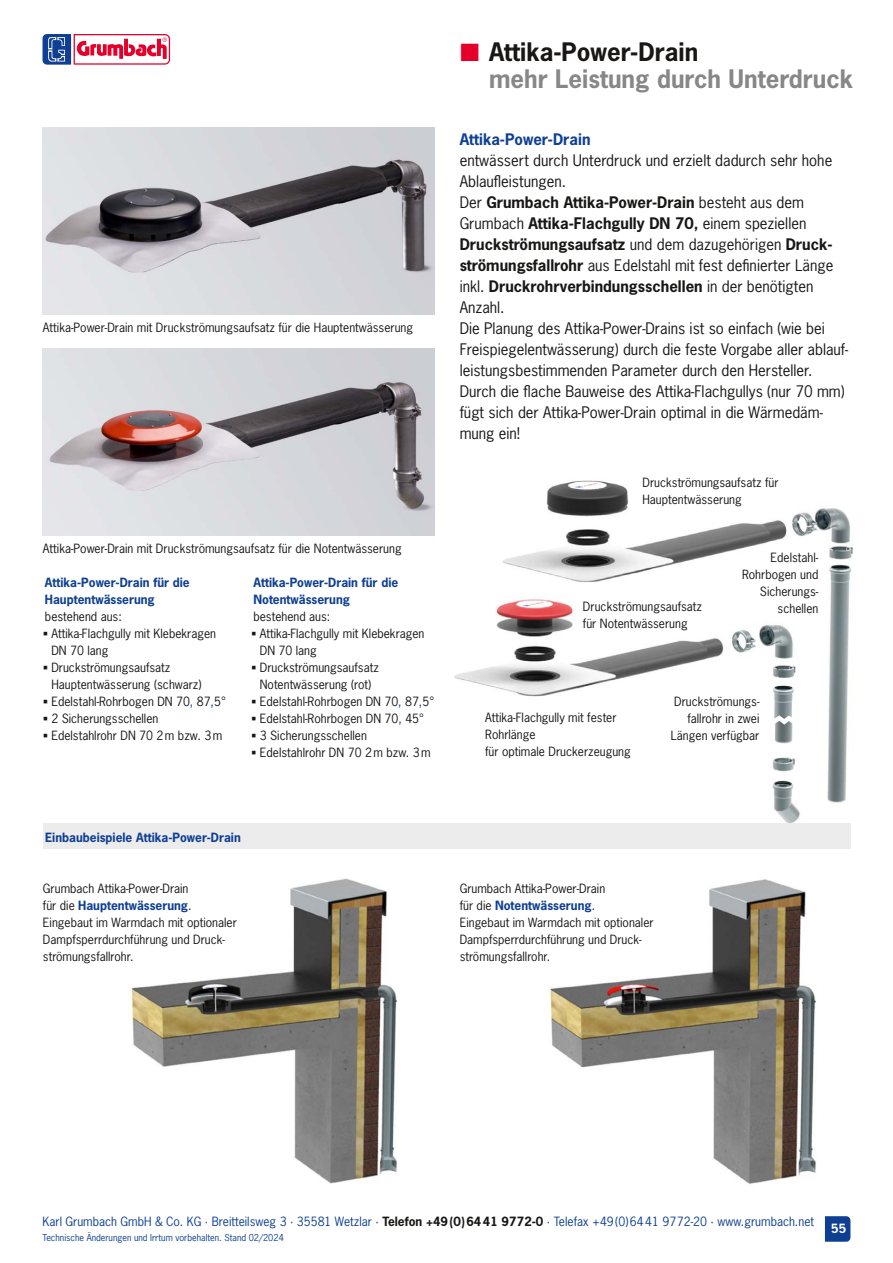
<style>
.page{position:relative;width:893px;height:1263px;background:#fff}
.page>*{position:absolute;margin:0;border:0;box-sizing:border-box;transform-origin:0 0}
.t1{font:700 24px "News Gothic Std";color:#868786}
.t2{font:700 24px "News Gothic Std";color:#181716}
.t3{font:15px/21px "News Gothic Std";color:#181716}
.t4{font:700 15px "News Gothic Std";color:#0f3f93}
.t5{font:12px/17px "News Gothic Std";color:#181716}
.t6{font:12px "News Gothic Std";color:#0f3f93}
.t7{font:700 12px/17px "News Gothic Std";color:#0f3f93}
.t8{font:700 12px "News Gothic Std";color:#fff}
.t9{font:9px "News Gothic Std";color:#0f3f93}
.s1{color:#0f3f93}
.s2{font-weight:700}
.s3{font-weight:700;color:#0f3f93}
.s4{font-weight:700;color:#181716}
</style>
<div class="page">
<img style="left:502px;top:480px;width:351px;height:323px">
<img style="left:454px;top:588px;width:357px;height:132px">
<img style="left:502px;top:720px;width:309px;height:103px">
<svg style="left:767px;top:712px;width:40px;height:16px"></svg>
<div style="left:43px;top:823px;width:808px;height:26px;background:#ececec"></div>
<img style="left:131px;top:878px;width:266px;height:306px">
<img style="left:549px;top:879px;width:267px;height:305px">
<svg style="left:43px;top:34px;width:127px;height:31px"></svg>
<svg style="left:825px;top:1216px;width:25px;height:26px"></svg>
<img style="left:43px;top:128px;width:391px;height:187px">
<img style="left:43px;top:349px;width:391px;height:187px">
<p class="t5" style="left:43px;top:319px;width:372px">Attika-Power-Drain mit Druckströmungsaufsatz für die Hauptentwässerung</p>
<p class="t5" style="left:43px;top:540px;width:360px">Attika-Power-Drain mit Druckströmungsaufsatz für die Notentwässerung</p>
<p class="t7" style="left:45px;top:574px;width:146px">Attika-Power-Drain für die<br>Hauptentwässerung</p>
<p class="t5" style="left:45px;top:608px;width:78px">bestehend aus:</p>
<p class="t5" style="left:51px;top:625px;width:166px;text-indent:-9px">▪ Attika-Flachgully mit Klebekragen<br>DN 70 lang</p>
<p class="t5" style="left:51px;top:659px;width:152px;text-indent:-9px">▪ Druckströmungsaufsatz<br>Hauptentwässerung (schwarz)</p>
<p class="t5" style="left:43px;top:693px;width:184px">▪ Edelstahl-Rohrbogen DN 70<span class="s1">,</span> 87<span class="s1">,</span>5°</p>
<p class="t5" style="left:43px;top:710px;width:117px">▪ 2 Sicherungsschellen</p>
<p class="t5" style="left:43px;top:727px;width:181px">▪ Edelstahlrohr DN 70 2m bzw. 3m</p>
<p class="t7" style="left:253px;top:574px;width:146px">Attika-Power-Drain für die<br>Notentwässerung</p>
<p class="t5" style="left:253px;top:608px;width:78px">bestehend aus:</p>
<p class="t5" style="left:260px;top:625px;width:166px;text-indent:-9px">▪ Attika-Flachgully mit Klebekragen<br>DN 70 lang</p>
<p class="t5" style="left:251px;top:659px;width:129px;text-align:center">▪ Druckströmungsaufsatz<br>Notentwässerung (rot)</p>
<p class="t5" style="left:251px;top:693px;width:184px">▪ Edelstahl-Rohrbogen DN 70<span class="s1">,</span> 87<span class="s1">,</span>5°</p>
<p class="t5" style="left:251px;top:710px;width:174px">▪ Edelstahl-Rohrbogen DN 70<span class="s1">,</span> 45°</p>
<p class="t5" style="left:251px;top:727px;width:117px">▪ 3 Sicherungsschellen</p>
<p class="t5" style="left:251px;top:744px;width:181px">▪ Edelstahlrohr DN 70 2m bzw. 3m</p>
<h1 class="t2" style="left:489px;top:36px;width:211px">Attika-Power-Drain</h1>
<h1 class="t1" style="left:489px;top:63px;width:366px">mehr Leistung durch Unterdruck</h1>
<p class="t4" style="left:460px;top:129px;width:132px">Attika-Power-Drain</p>
<p class="t3" style="left:460px;top:149px;width:390px">entwässert durch Unterdruck und erzielt dadurch sehr hohe Ablaufleistungen.<br>Der <span class="s2">Grumbach Attika-Power-Drain</span> besteht aus dem Grumbach <span class="s2">Attika-Flachgully DN 70,</span> einem speziellen <span class="s2">Druckströmungsaufsatz</span> und dem dazugehörigen <span class="s2">Druck&shy;strömungsfallrohr</span> aus Edelstahl mit fest definierter Länge inkl. <span class="s2">Druckrohrverbindungsschellen</span> in der benötigten Anzahl.<br>Die Planung des Attika-Power-Drains ist so einfach (wie bei Freispiegelentwässerung) durch die feste Vorgabe aller ablauf&shy;leistungsbestimmenden Parameter durch den Hersteller.<br>Durch die flache Bauweise des Attika-Flachgullys (nur 70 mm) fügt sich der Attika-Power-Drain optimal in die Wärmedäm&shy;mung ein!</p>
<p class="t5" style="left:642px;top:473px;width:138px">Druckströmungsaufsatz für<br>Hauptentwässerung</p>
<p class="t5" style="left:583px;top:598px;width:121px">Druckströmungsaufsatz für Notentwässerung</p>
<p class="t5" style="left:742px;top:549px;width:78px;text-align:right">Edelstahl-<br>Rohrbogen und<br>Sicherungs&shy;schellen</p>
<p class="t5" style="left:485px;top:709px;width:147px">Attika-Flachgully mit fester<br>Rohrlänge<br>für optimale Druckerzeugung</p>
<p class="t5" style="left:671px;top:693px;width:90px;text-align:right">Druckströmungs&shy;fallrohr in zwei<br>Längen verfügbar</p>
<p class="t7" style="left:45px;top:829px;width:197px">Einbaubeispiele Attika-Power-Drain</p>
<p class="t5" style="left:43px;top:880px;width:195px">Grumbach Attika-Power-Drain<br>für die <span class="s3">Hauptentwässerung</span>.<br>Eingebaut im Warmdach mit optionaler<br>Dampfsperrdurchführung und Druck&shy;strömungsfallrohr.</p>
<p class="t5" style="left:460px;top:880px;width:195px">Grumbach Attika-Power-Drain<br>für die <span class="s3">Notentwässerung</span>.<br>Eingebaut im Warmdach mit optionaler<br>Dampfsperrdurchführung und Druck&shy;strömungsfallrohr.</p>
<p class="t6" style="left:43px;top:1213px;width:773px">Karl Grumbach GmbH &amp; Co. KG · Breitteilsweg 3 · 35581 Wetzlar · <span class="s4">Telefon +49(0)6441 9772-0</span> · Telefax +49(0)6441 9772-20 · www.grumbach.net</p>
<p class="t9" style="left:43px;top:1232px;width:243px">Technische Änderungen und Irrtum vorbehalten. Stand 02/2024</p>
<p class="t8" style="left:831px;top:1221px;width:16px">55</p>
</div>
